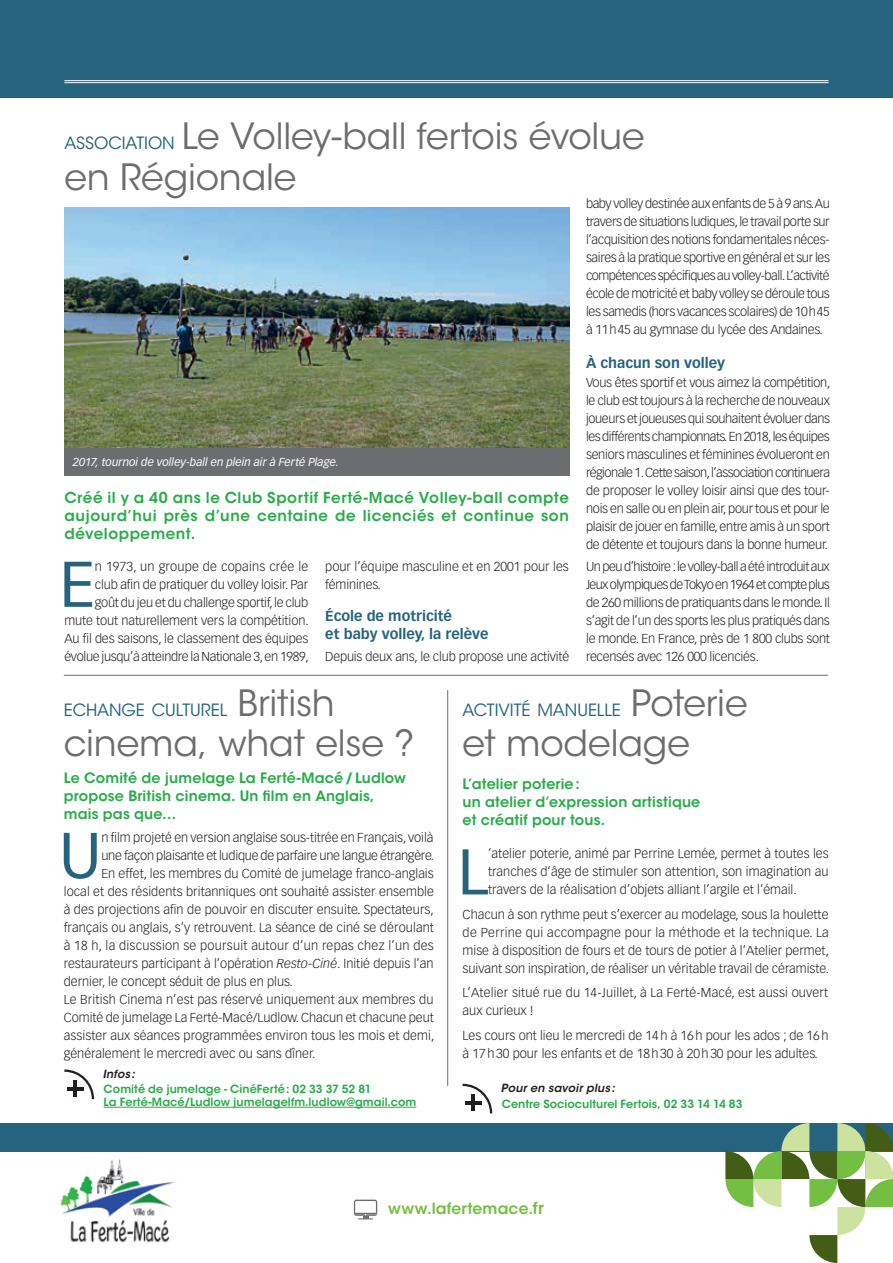
<style>
.page{position:relative;width:893px;height:1263px;background:#fff}
.page>*{position:absolute;margin:0;border:0;box-sizing:border-box;transform-origin:0 0}
.t1{font:63.3px "Vectora LT Std";color:#26637e}
.t2{font:36px/40.5px "ITC Avant Garde Std";letter-spacing:-.005em;color:#6c6d70}
.t3{font:16.8px "ITC Avant Garde Std";letter-spacing:-.005em;color:#26637e}
.t4{font:600 15.45px "ITC Avant Garde Std";letter-spacing:.01em;color:#74bf43}
.t5{font:600 15px/18px "ITC Avant Garde Std";letter-spacing:.04em;color:#29ab4a;text-align:justify}
.t6{font:600 14.25px/18px "ITC Avant Garde Std";letter-spacing:.01em;color:#29ab4a}
.t7{font:700 14.25px/18px "Vectora LT Std";color:#26637e}
.t8{font:300 12.75px/18px "Vectora LT Std";color:#231f20;text-align:justify}
.t9{font:300 12.75px "Vectora LT Std";letter-spacing:.02em;color:#231f20}
.t10{font:600 11.25px/12.8px "ITC Avant Garde Std";letter-spacing:.005em;color:#29ab4a}
.t11{font:italic 11.25px "Vectora LT Std";color:#fff}
.t12{font:italic 600 11.25px "ITC Avant Garde Std";letter-spacing:.02em;color:#231f20}
.s1{font-size:16.8px;color:#26637e}
.s2{font-size:36px;color:#6c6d70}
.s3{font-style:italic}
.s4{font-weight:400;color:#26637e}
.s5{font-size:16.5px}
</style>
<div class="page">
<img style="left:60px;top:1158px;width:116px;height:85px">
<div style="left:0;top:1123px;width:893px;height:28px;background:#26637e"></div>
<hr style="left:64px;top:675px;width:764px;height:1px;background:#6c6d70">
<hr style="left:447px;top:690px;width:1px;height:396px;background:#6c6d70">
<svg style="left:462px;top:1083px;width:31px;height:31px"></svg>
<svg style="left:64px;top:1069px;width:31px;height:31px"></svg>
<hr style="left:104px;top:1107px;width:312px;height:1px;background:#29ab4a">
<svg style="left:725px;top:1123px;width:168px;height:140px"></svg>
<svg style="left:354px;top:1199px;width:23px;height:20px"></svg>
<img style="left:64px;top:207px;width:505px;height:242px">
<div style="left:64px;top:449px;width:505px;height:27px;background:#6c6d70"></div>
<div style="left:0;top:0;width:893px;height:98px;background:#26637e"></div>
<hr style="left:64px;top:80px;width:764px;height:1px;background:#fff">
<hr style="left:64px;top:82px;width:764px;height:1px;background:#fff">
<h2 class="t2" style="left:64px;top:116px;width:582px"><span class="s1">ASSOCIATION</span> Le Volley-ball fertois évolue en Régionale</h2>
<p class="t8" style="left:586px;top:194px;width:245px">baby volley destinée aux enfants de 5 à 9 ans. Au travers de situations ludiques, le travail porte sur l’acquisition des notions fondamentales néces&shy;saires à la pratique sportive en général et sur les compétences spécifiques au volley-ball. L’activité école de motricité et baby volley se déroule tous les samedis (hors vacances scolaires) de 10h45 à 11h45 au gymnase du lycée des Andaines.</p>
<p class="t7" style="left:586px;top:353px;width:141px">À chacun son volley</p>
<p class="t8" style="left:586px;top:373px;width:246px">Vous êtes sportif et vous aimez la compétition, le club est toujours à la recherche de nouveaux joueurs et joueuses qui souhaitent évoluer dans les différents championnats. En 2018, les équipes seniors masculines et féminines évolueront en régionale 1. Cette saison, l’association continuera de proposer le volley loisir ainsi que des tour&shy;nois en salle ou en plein air, pour tous et pour le plaisir de jouer en famille, entre amis à un sport de détente et toujours dans la bonne humeur.</p>
<p class="t8" style="left:586px;top:558px;width:245px">Un peu d’histoire : le volley-ball a été introduit aux Jeux olympiques de Tokyo en 1964 et compte plus de 260 millions de pratiquants dans le monde. Il s’agit de l’un des sports les plus pratiqués dans le monde. En France, près de 1 800 clubs sont recensés avec 126 000 licenciés.</p>
<p class="t11" style="left:73px;top:455px;width:267px">2017, tournoi de volley-ball en plein air à Ferté Plage.</p>
<p class="t5" style="left:64px;top:489px;width:506px">Créé il y a 40 ans le Club Sportif Ferté-Macé Volley-ball compte aujourd’hui près d’une centaine de licenciés et continue son développement.</p>
<h1 class="t1" style="left:60px;top:547px;width:37px">E</h1>
<p class="t8" style="left:64px;top:557px;width:246px;text-align:right">n 1973, un groupe de copains crée le<br>club afin de pratiquer du volley loisir. Par<br>goût du jeu et du challenge sportif, le club mute tout naturellement vers la compétition.<br>Au fil des saisons, le classement des équipes évolue jusqu’à atteindre la Nationale 3, en 1989,</p>
<p class="t8" style="left:325px;top:557px;width:245px">pour l’équipe masculine et en 2001 pour les féminines.</p>
<p class="t7" style="left:325px;top:607px;width:165px">École de motricité<br>et baby volley, la relève</p>
<p class="t8" style="left:325px;top:648px;width:245px">Depuis deux ans, le club propose une activité</p>
<h3 class="t3" style="left:64px;top:700px;width:273px">ECHANGE CULTUREL <span class="s2">British</span></h3>
<h2 class="t2" style="left:64px;top:724px;width:352px">cinema, what else ?</h2>
<p class="t6" style="left:64px;top:769px;width:344px">Le Comité de jumelage La Ferté-Macé/Ludlow propose British cinema. Un film en Anglais, mais pas que…</p>
<h1 class="t1" style="left:59px;top:818px;width:44px">U</h1>
<p class="t8" style="left:101px;top:828px;width:334px">n film projeté en version anglaise sous-titrée en Français, voilà</p>
<p class="t8" style="left:101px;top:846px;width:334px">une façon plaisante et ludique de parfaire une langue étrangère.</p>
<p class="t8" style="left:101px;top:864px;width:334px">En effet, les membres du Comité de jumelage franco-anglais</p>
<p class="t8" style="left:64px;top:882px;width:372px">local et des résidents britanniques ont souhaité assister ensemble</p>
<p class="t8" style="left:64px;top:900px;width:372px">à des projections afin de pouvoir en discuter ensuite. Spectateurs,</p>
<p class="t8" style="left:64px;top:918px;width:372px">français ou anglais, s’y retrouvent. La séance de ciné se déroulant</p>
<p class="t9" style="left:64px;top:938px;width:371px">à 18 h, la discussion se poursuit autour d’un repas chez l’un des</p>
<p class="t8" style="left:64px;top:954px;width:371px">restaurateurs participant à l’opération <span class="s3">Resto-Ciné</span>. Initié depuis l’an</p>
<p class="t8" style="left:64px;top:972px;width:230px">dernier, le concept séduit de plus en plus.</p>
<p class="t8" style="left:64px;top:990px;width:371px">Le British Cinema n’est pas réservé uniquement aux membres du</p>
<p class="t8" style="left:64px;top:1008px;width:372px">Comité de jumelage La Ferté-Macé/Ludlow. Chacun et chacune peut</p>
<p class="t8" style="left:64px;top:1026px;width:372px">assister aux séances programmées environ tous les mois et demi,</p>
<p class="t8" style="left:64px;top:1045px;width:253px">généralement le mercredi avec ou sans dîner.</p>
<p class="t12" style="left:103px;top:1066px;width:34px">Infos:</p>
<p class="t10" style="left:104px;top:1083px;width:314px">Comité de jumelage - CinéFerté: 02 33 37 52 81<br>La Ferté-Macé/Ludlow jumelagelfm.ludlow@gmail.com</p>
<h3 class="t3" style="left:463px;top:700px;width:286px">ACTIVITÉ MANUELLE <span class="s2">Poterie</span></h3>
<h2 class="t2" style="left:463px;top:724px;width:229px">et modelage</h2>
<p class="t6" style="left:463px;top:775px;width:239px">L’atelier poterie:<br>un atelier d’expression artistique et créatif pour tous.</p>
<h1 class="t1" style="left:458px;top:835px;width:32px">L</h1>
<p class="t8" style="left:488px;top:845px;width:342px"><span class="s4">’</span>atelier poterie, animé par Perrine Lemée, permet à toutes les tranches d’âge de stimuler son attention, son imagination au travers de la réalisation d’objets alliant l’argile et l’émail.</p>
<p class="t8" style="left:463px;top:905px;width:368px">Chacun à son rythme peut s’exercer au modelage, sous la houlette de Perrine qui accompagne pour la méthode et la technique. La mise à disposition de fours et de tours de potier à l’Atelier permet, suivant son inspiration, de réaliser un véritable travail de céramiste.</p>
<p class="t8" style="left:463px;top:984px;width:367px">L’Atelier situé rue du 14-Juillet, à La Ferté-Macé, est aussi ouvert aux curieux !</p>
<p class="t8" style="left:463px;top:1026px;width:367px">Les cours ont lieu le mercredi de 14h à 16h pour les ados ; de 16h à 17h30 pour les enfants et de 18h30 à 20h30 pour les adultes.</p>
<p class="t12" style="left:501px;top:1081px;width:116px">Pour en savoir plus:</p>
<p class="t10" style="left:502px;top:1097px;width:242px">Centre Socioculturel Fertois, 02 33 14 14 83</p>
<p class="t4" style="left:388px;top:1198px;width:157px">www.lafertemace.<span class="s5">fr</span></p>
</div>
